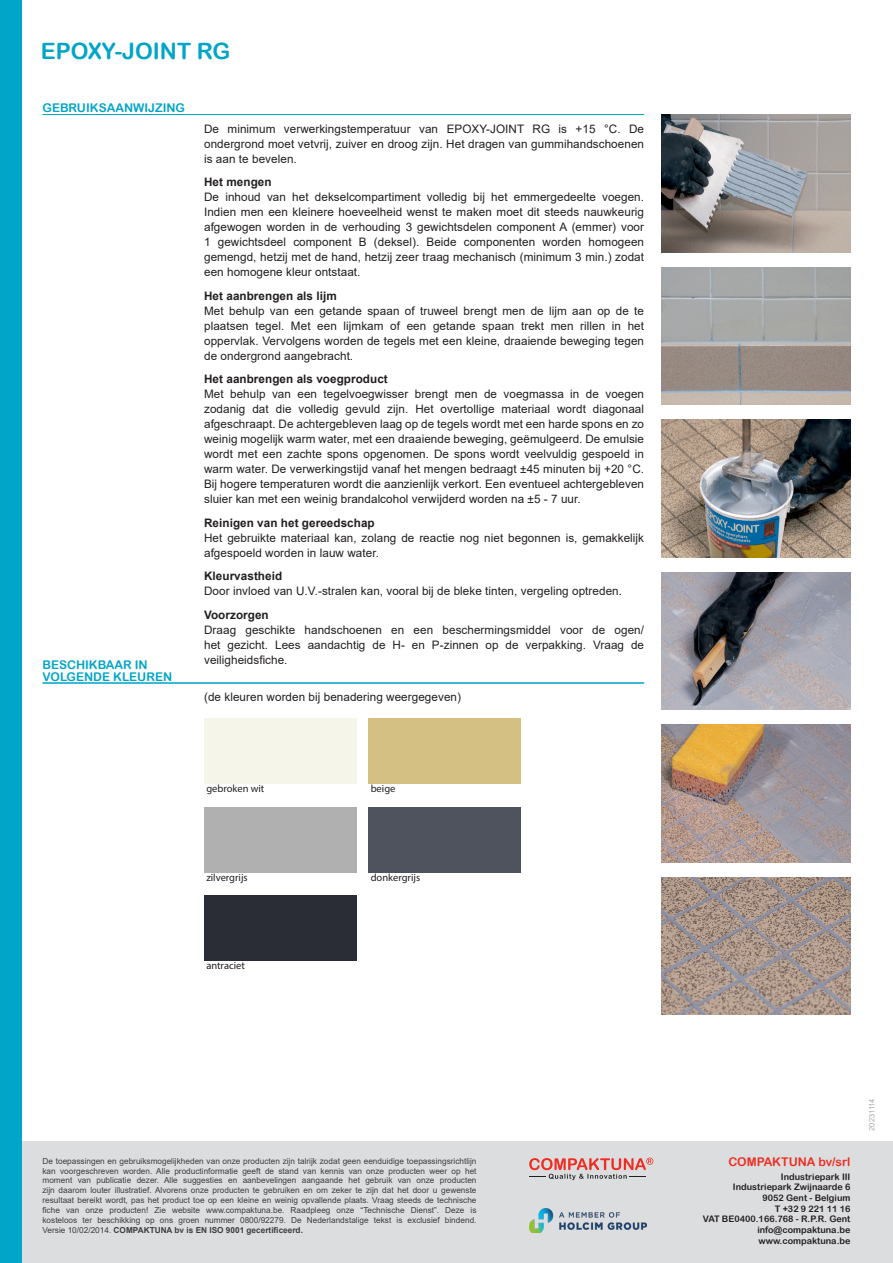
<style>
.page{position:relative;width:893px;height:1263px;background:#fff}
.page>*{position:absolute;margin:0;border:0;box-sizing:border-box;transform-origin:0 0}
.Productnaam_p_2{font:22.5px "Arial Rounded MT Bold";color:#00a5c8}
.t1{font:12px/12px "Arial Rounded MT Bold";color:#00a5c8}
.t2{font:12px "Arial Rounded MT Bold";color:#ee2e22}
.t3{font:11.7px/15px "Arial";letter-spacing:.005em;color:#231f20;text-align:justify}
.t4{font:700 11.7px "Arial";letter-spacing:.005em;color:#231f20}
.t5{font:10.5px "Myriad Pro";color:#231f20}
.t6{font:9px "Arial Rounded MT Bold";color:#231f20}
.t7{font:8.25px/9.9px "Arial";color:#3e3e3f;text-align:justify}
.t8{font:7.5px "Arial";color:#a8a9ad}
.s1{font-weight:700}
</style>
<div class="page">
<div style="left:0;top:1142px;width:893px;height:121px;background:#dcdddf"></div>
<img style="left:529px;top:1208px;width:117px;height:25px">
<svg style="left:529px;top:1157px;width:124px;height:23px"></svg>
<div style="left:0;top:0;width:21px;height:1263px;background:#00a5c8"></div>
<hr style="left:43px;top:682px;width:601px;height:1px;background:#00a5c8">
<hr style="left:43px;top:683px;width:601px;height:1px;background:#00a5c8">
<hr style="left:43px;top:114px;width:601px;height:1px;background:#00a5c8">
<img style="left:661px;top:115px;width:189px;height:137px">
<img style="left:661px;top:267px;width:189px;height:138px">
<img style="left:661px;top:420px;width:189px;height:137px">
<img style="left:661px;top:572px;width:189px;height:138px">
<img style="left:661px;top:725px;width:189px;height:137px">
<img style="left:661px;top:877px;width:189px;height:138px">
<div style="left:368px;top:718px;width:153px;height:66px;background:#d5c083"></div>
<div style="left:204px;top:718px;width:153px;height:66px;background:#f5f5ea"></div>
<div style="left:204px;top:807px;width:153px;height:65px;background:#b0b0b0"></div>
<div style="left:368px;top:807px;width:153px;height:65px;background:#4e535d"></div>
<div style="left:204px;top:895px;width:153px;height:66px;background:#2a2d35"></div>
<p class="Productnaam_p_2" style="left:41px;top:37px;width:191px">EPOXY-JOINT RG</p>
<p class="t1" style="left:43px;top:102px;width:144px">GEBRUIKSAANWIJZING</p>
<p class="t1" style="left:43px;top:658px;width:131px">BESCHIKBAAR IN<br>VOLGENDE KLEUREN</p>
<p class="t3" style="left:204px;top:121px;width:442px">De minimum verwerkingstemperatuur van EPOXY-JOINT RG is +15 °C. De ondergrond moet vetvrij, zuiver en droog zijn. Het dragen van gummihandschoenen is aan te bevelen.</p>
<p class="t4" style="left:204px;top:174px;width:69px">Het mengen</p>
<p class="t3" style="left:204px;top:189px;width:441px">De inhoud van het dekselcompartiment volledig bij het emmergedeelte voegen.<br>Indien men een kleinere hoeveelheid wenst te maken moet dit steeds nauwkeurig afgewogen worden in de verhouding 3 gewichtsdelen component A (emmer) voor 1 gewichtsdeel component B (deksel). Beide componenten worden homogeen gemengd, hetzij met de hand, hetzij zeer traag mechanisch (minimum 3 min.) zodat een homogene kleur ontstaat.</p>
<p class="t4" style="left:204px;top:287px;width:134px">Het aanbrengen als lijm</p>
<p class="t3" style="left:204px;top:303px;width:441px">Met behulp van een getande spaan of truweel brengt men de lijm aan op de te plaatsen tegel. Met een lijmkam of een getande spaan trekt men rillen in het oppervlak. Vervolgens worden de tegels met een kleine, draaiende beweging tegen de ondergrond aangebracht.</p>
<p class="t4" style="left:204px;top:371px;width:185px">Het aanbrengen als voegproduct</p>
<p class="t3" style="left:204px;top:386px;width:441px">Met behulp van een tegelvoegwisser brengt men de voegmassa in de voegen zodanig dat die volledig gevuld zijn. Het overtollige materiaal wordt diagonaal afgeschraapt. De achtergebleven laag op de tegels wordt met een harde spons en zo weinig mogelijk warm water, met een draaiende beweging, geëmulgeerd. De emulsie wordt met een zachte spons opgenomen. De spons wordt veelvuldig gespoeld in warm water. De verwerkingstijd vanaf het mengen bedraagt ±45 minuten bij +20 °C.<br>Bij hogere temperaturen wordt die aanzienlijk verkort. Een eventueel achtergebleven sluier kan met een weinig brandalcohol verwijderd worden na ±5 - 7 uur.</p>
<p class="t4" style="left:204px;top:514px;width:172px">Reinigen van het gereedschap</p>
<p class="t3" style="left:204px;top:530px;width:441px">Het gebruikte materiaal kan, zolang de reactie nog niet begonnen is, gemakkelijk afgespoeld worden in lauw water.</p>
<p class="t4" style="left:204px;top:568px;width:80px">Kleurvastheid</p>
<p class="t3" style="left:204px;top:583px;width:419px">Door invloed van U.V.-stralen kan, vooral bij de bleke tinten, vergeling optreden.</p>
<p class="t4" style="left:204px;top:606px;width:66px">Voorzorgen</p>
<p class="t3" style="left:204px;top:622px;width:441px">Draag geschikte handschoenen en een beschermingsmiddel voor de ogen/ het gezicht. Lees aandachtig de H- en P-zinnen op de verpakking. Vraag de veiligheidsfiche.</p>
<p class="t3" style="left:204px;top:689px;width:258px">(de kleuren worden bij benadering weergegeven)</p>
<p class="t5" style="left:206px;top:782px;width:60px">gebroken wit</p>
<p class="t5" style="left:371px;top:782px;width:26px">beige</p>
<p class="t5" style="left:206px;top:871px;width:43px">zilvergrijs</p>
<p class="t5" style="left:371px;top:871px;width:51px">donkergrijs</p>
<p class="t5" style="left:206px;top:959px;width:40px">antraciet</p>
<p class="t7" style="left:43px;top:1156px;width:436px">De toepassingen en gebruiksmogelijkheden van onze producten zijn talrijk zodat geen eenduidige toepassingsrichtlijn kan voorgeschreven worden. Alle productinformatie geeft de stand van kennis van onze producten weer op het moment van publicatie dezer. Alle suggesties en aanbevelingen aangaande het gebruik van onze producten zijn daarom louter illustratief. Alvorens onze producten te gebruiken en om zeker te zijn dat het door u gewenste resultaat bereikt wordt, pas het product toe op een kleine en weinig opvallende plaats. Vraag steeds de technische fiche van onze producten! Zie website www.compaktuna.be. Raadpleeg onze “Technische Dienst”. Deze is kosteloos ter beschikking op ons groen nummer 0800/92279. De Nederlandstalige tekst is exclusief bindend.<br>Versie 10/02/2014. <span class="s1">COMPAKTUNA bv is EN ISO 9001 gecertificeerd.</span></p>
<p class="t2" style="left:728px;top:1155px;width:124px">COMPAKTUNA bv/srl</p>
<p class="t6" style="left:781px;top:1171px;width:71px">Industriepark III</p>
<p class="t6" style="left:733px;top:1182px;width:119px">Industriepark Zwijnaarde 6</p>
<p class="t6" style="left:762px;top:1192px;width:89px">9052 Gent - Belgium</p>
<p class="t6" style="left:775px;top:1203px;width:77px">T +32 9 221 11 16</p>
<p class="t6" style="left:703px;top:1214px;width:149px">VAT BE0400.166.768 - R.P.R. Gent</p>
<p class="t6" style="left:757px;top:1224px;width:95px">info@compaktuna.be</p>
<p class="t6" style="left:758px;top:1235px;width:94px">www.compaktuna.be</p>
<p class="t8" style="left:867px;top:1131px;width:34px;rotate:-90deg">20231114</p>
</div>
